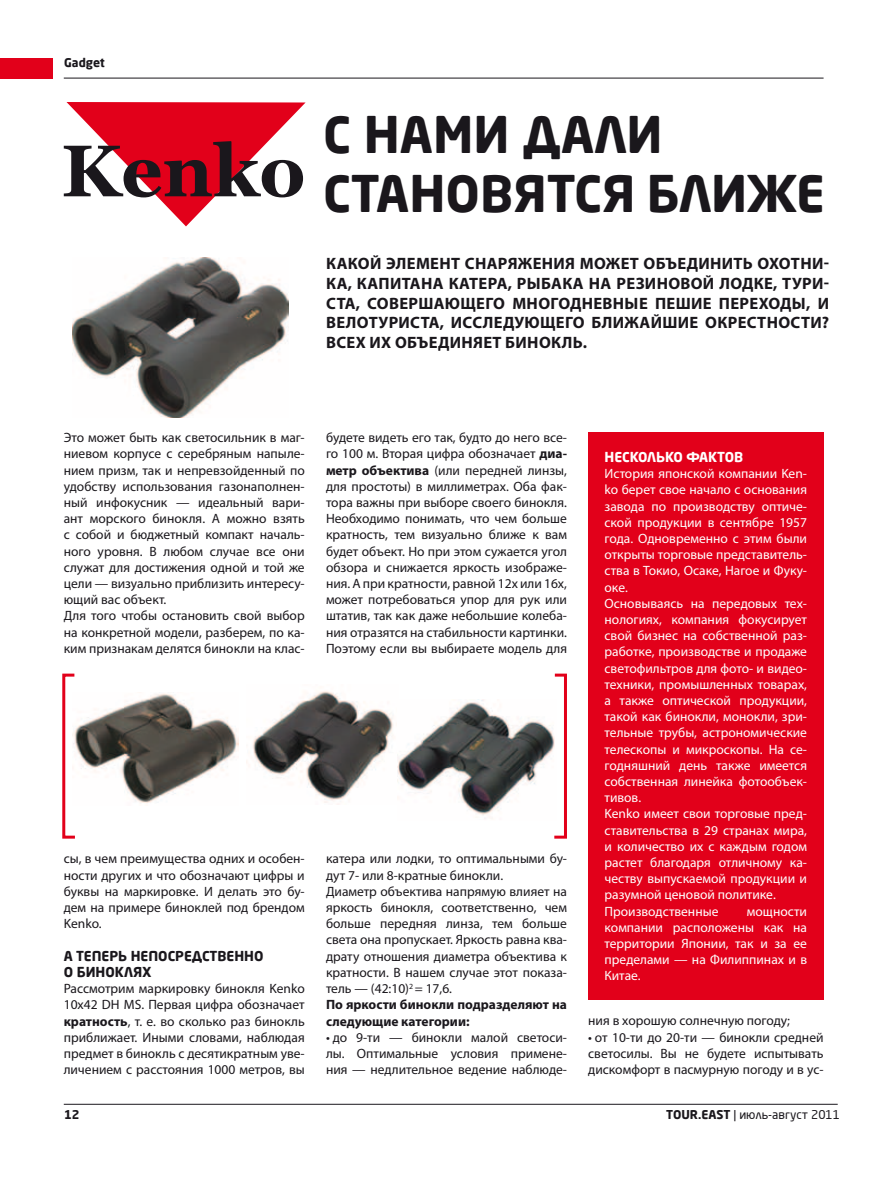
<style>
.page{position:relative;width:893px;height:1178px;background:#fff}
.page>*{position:absolute;margin:0;border:0;box-sizing:border-box;transform-origin:0 0}
.t1{font:700 49.5px "Neo Sans Pro";color:#1a171c}
.t2{font:700 16.5px "Myriad Pro";letter-spacing:.035em;color:#1a171c}
.t3{font:700 16.5px "Myriad Pro";letter-spacing:.07em;color:#1a171c}
.t4{font:700 16.5px "Myriad Pro";letter-spacing:.12em;color:#1a171c}
.t5{font:13.5px/16.2px "Myriad Pro";color:#1a171c;text-align:justify}
.t6{font:13.5px/16.2px "Myriad Pro";color:#fff}
.t7{font:700 13.5px "Neo Sans Pro";color:#1a171c}
.t8{font:700 13.5px "Neo Sans Pro";color:#fff}
.t9{font:700 12px "Neo Sans Pro";color:#1a171c}
.t10{font:12px "Neo Sans Pro";color:#1a171c}
.s1{font-weight:700}
</style>
<div class="page">
<hr style="left:64px;top:1104px;width:774px;height:1px;background:#1a171c">
<hr style="left:64px;top:78px;width:759px;height:1px;background:#1a171c">
<div style="left:588px;top:432px;width:236px;height:567px;background:#e2001a"></div>
<div style="left:0;top:58px;width:53px;height:20px;background:#e2001a"></div>
<img style="left:72px;top:258px;width:216px;height:159px">
<svg style="left:64px;top:102px;width:242px;height:124px"></svg>
<img style="left:78px;top:693px;width:160px;height:110px">
<img style="left:252px;top:691px;width:146px;height:114px">
<img style="left:398px;top:699px;width:153px;height:120px">
<svg style="left:62px;top:673px;width:16px;height:166px"></svg>
<svg style="left:551px;top:673px;width:16px;height:166px"></svg>
<p class="t9" style="left:64px;top:55px;width:42px">Gadget</p>
<h1 class="t1" style="left:323px;top:103px;width:77px">C нами</h1>
<h1 class="t1" style="left:522px;top:103px;width:35px">дали</h1>
<h1 class="t1" style="left:323px;top:162px;width:32px">становятся</h1>
<h1 class="t1" style="left:647px;top:162px;width:36px">ближе</h1>
<p class="t2" style="left:326px;top:253px;width:23px">Како</p>
<p class="t2" style="left:370px;top:253px;width:107px">й элемент сна</p>
<p class="t3" style="left:498px;top:253px;width:272px">ряжения может объединить охо</p>
<p class="t2" style="left:791px;top:253px;width:40px">тни-</p>
<p class="t2" style="left:326px;top:272px;width:42px">ка , кап</p>
<p class="t2" style="left:390px;top:272px;width:32px">итана</p>
<p class="t2" style="left:449px;top:272px;width:115px">катера, рыбака</p>
<p class="t2" style="left:589px;top:272px;width:80px">на резиново</p>
<p class="t2" style="left:703px;top:272px;width:40px">й лодк</p>
<p class="t2" style="left:764px;top:272px;width:66px">е, тури-</p>
<p class="t2" style="left:326px;top:292px;width:53px">ста, сов</p>
<p class="t2" style="left:399px;top:292px;width:34px">ершаю</p>
<p class="t2" style="left:460px;top:292px;width:110px">щего многодн</p>
<p class="t2" style="left:593px;top:292px;width:177px">евные пешие переход</p>
<p class="t2" style="left:792px;top:292px;width:39px">ы, и</p>
<p class="t4" style="left:326px;top:312px;width:190px">велотуриста, исследую</p>
<p class="t2" style="left:540px;top:312px;width:239px">щего ближайшие окрестнос</p>
<p class="t2" style="left:801px;top:312px;width:30px">ти?</p>
<p class="t2" style="left:326px;top:332px;width:213px">Всех их объединяет бинок</p>
<p class="t2" style="left:562px;top:332px;width:27px">ль.</p>
<p class="t5" style="left:64px;top:429px;width:242px;text-align:left">Это может быть как светосильник в маг&shy;ниевом корпусе с серебряным напыле&shy;нием призм, так и непревзойденный по удобству использования газонаполнен&shy;ный инфокусник — идеальный вари&shy;ант морского бинокля. А можно взять с собой и бюджетный компакт началь&shy;ного уровня. В любом случае все они служат для достижения одной и той же цели — визуально приблизить интересу&shy;ющий вас объект.<br>Для того чтобы остановить свой выбор на конкретной модели, разберем, по ка&shy;ким признакам делятся бинокли на клас-</p>
<p class="t5" style="left:64px;top:850px;width:242px">сы, в чем преимущества одних и особен&shy;ности других и что обозначают цифры и буквы на маркировке. И делать это бу&shy;дем на примере биноклей под брендом Kenko.</p>
<p class="t7" style="left:64px;top:947px;width:22px">А тепер</p>
<p class="t7" style="left:118px;top:947px;width:23px">ь непосредственно</p>
<p class="t7" style="left:64px;top:963px;width:24px">о бинокля</p>
<p class="t7" style="left:142px;top:963px;width:11px">х</p>
<p class="t5" style="left:64px;top:980px;width:242px">Рассмотрим маркировку бинокля Kenko 10x42 DH MS. Первая цифра обозначает <span class="s1">кратность</span>, т. е. во сколько раз бинокль приближает. Иными словами, наблюдая предмет в бинокль с десятикратным уве&shy;личением с расстояния 1000 метров, вы</p>
<p class="t5" style="left:326px;top:429px;width:243px">будете видеть его так, будто до него все&shy;го 100 м. Вторая цифра обозначает <span class="s1">диа&shy;метр объектива</span> (или передней линзы, для простоты) в миллиметрах. Оба фак&shy;тора важны при выборе своего бинокля.<br>Необходимо понимать, что чем больше кратность, тем визуально ближе к вам будет объект. Но при этом сужается угол обзора и снижается яркость изображе&shy;ния. А при кратности, равной 12х или 16х, может потребоваться упор для рук или штатив, так как даже небольшие колеба&shy;ния отразятся на стабильности картинки.<br>Поэтому если вы выбираете модель для</p>
<p class="t5" style="left:326px;top:850px;width:243px;text-align:left">катера или лодки, то оптимальными бу&shy;дут 7- или 8-кратные бинокли.<br>Диаметр объектива напрямую влияет на яркость бинокля, соответственно, чем больше передняя линза, тем больше света она пропускает. Яркость равна ква&shy;драту отношения диаметра объектива к кратности. В нашем случае этот показа&shy;тель — (42:10)<sup>2</sup> = 17,6.<br><span class="s1">По яркости бинокли подразделяют на следующие категории:</span></p>
<p class="t5" style="left:326px;top:1029px;width:243px">• до 9-ти — бинокли малой светоси&shy;лы. Оптимальные условия примене&shy;ния — недлительное ведение наблюде-</p>
<p class="t8" style="left:604px;top:448px;width:10px">нескол</p>
<p class="t8" style="left:656px;top:448px;width:41px">ько фактов</p>
<p class="t6" style="left:604px;top:465px;width:204px">История японской компании Ken&shy;ko берет свое начало с основания завода по производству оптиче&shy;ской продукции в сентябре 1957 года. Одновременно с этим были открыты торговые представитель&shy;ства в Токио, Осаке, Нагое и Фуку&shy;оке.<br>Основываясь на передовых тех&shy;нологиях, компания фокусирует свой бизнес на собственной раз&shy;работке, производстве и продаже светофильтров для фото- и видео&shy;техники, промышленных товарах, а также оптической продукции, такой как бинокли, монокли, зри&shy;тельные трубы, астрономические телескопы и микроскопы. На се&shy;годняшний день также имеется собственная линейка фотообъек&shy;тивов.<br>Kenko имеет свои торговые пред&shy;ставительства в 29 странах мира, и количество их с каждым годом растет благодаря отличному ка&shy;честву выпускаемой продукции и разумной ценовой политике.<br>Производственные</p>
<p class="t6" style="left:604px;top:903px;width:204px;text-align:justify;text-indent:142px">мощности компании расположены как на территории Японии, так и за ее пределами — на Филиппинах и в Китае.</p>
<p class="t5" style="left:588px;top:1012px;width:203px">ния в хорошую солнечную погоду;</p>
<p class="t5" style="left:588px;top:1029px;width:237px">• от 10-ти до 20-ти — бинокли средней светосилы. Вы не будете испытывать дискомфорт в пасмурную погоду и в ус-</p>
<p class="t9" style="left:64px;top:1107px;width:17px">12</p>
<p class="t9" style="left:666px;top:1107px;width:9px">TOUR</p>
<p class="t9" style="left:698px;top:1107px;width:12px">.EAST</p>
<p class="t10" style="left:733px;top:1107px;width:108px">| июль-август 2011</p>
</div>
